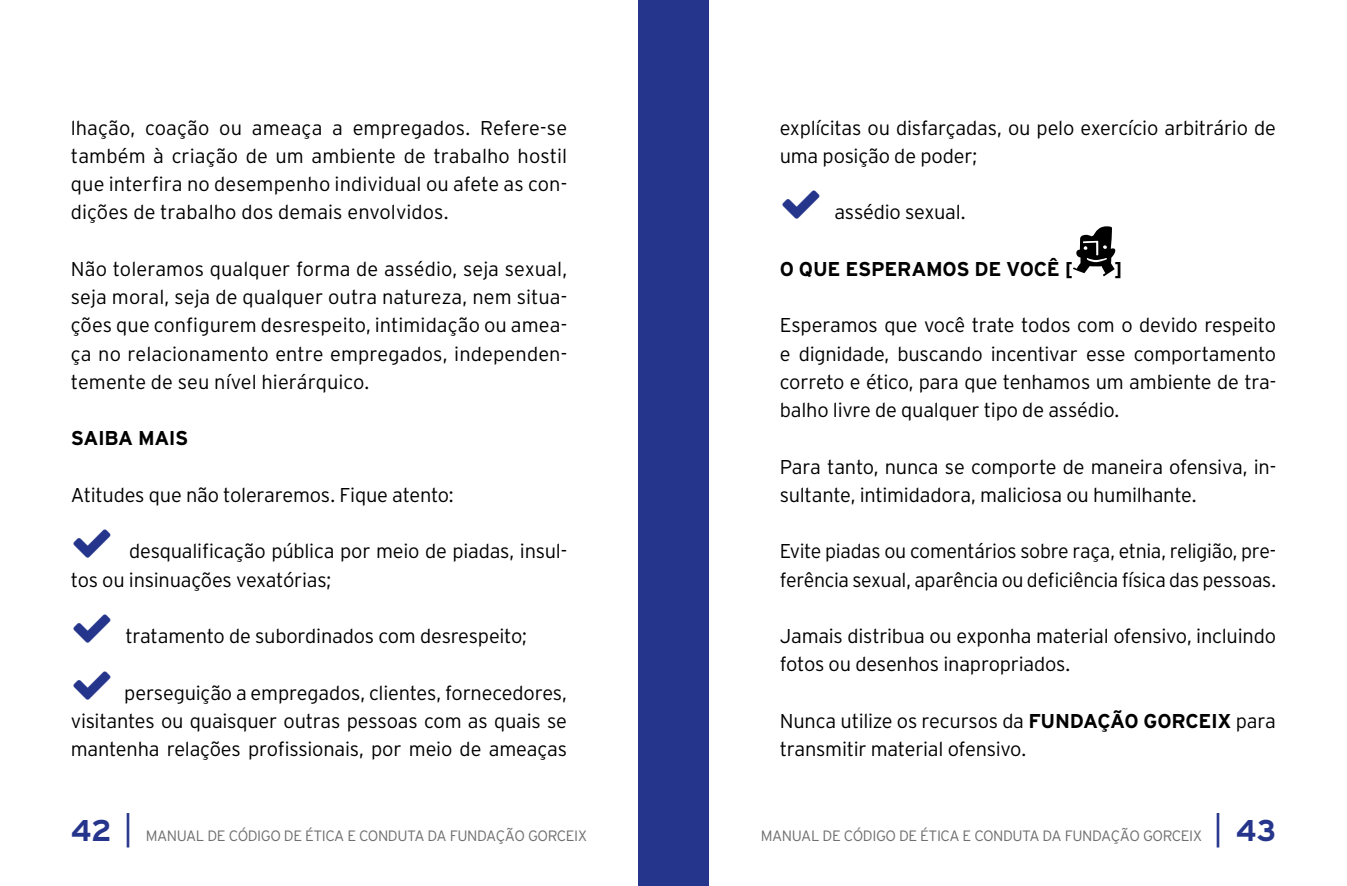
<style>
.page{position:relative;width:1347px;height:886px;background:#fff}
.page>*{position:absolute;margin:0;border:0;box-sizing:border-box;transform-origin:0 0}
.t1{font:300 62.5px "Big Cheese";color:#000}
.t2{font:700 30px "Interstate";color:#26358c}
.t3{font:300 20px/28.2px "Interstate";letter-spacing:-.01em;color:#000}
.t4{font:700 20px "Interstate";letter-spacing:-.015em;color:#000}
.t5{font:300 15px "Interstate";letter-spacing:-.03em;color:#706f6f}
.s1{font-weight:700}
.s2{font-weight:300;font-size:35px}
</style>
<div class="page">
<div style="left:638px;top:0;width:71px;height:886px;background:#26358c"></div>
<p class="t3" style="left:71px;top:113px;width:498px;text-align:justify">lhação, coação ou ameaça a empregados. Refere-se também à criação de um ambiente de trabalho hostil que interfira no desempenho individual ou afete as con&shy;dições de trabalho dos demais envolvidos.</p>
<p class="t3" style="left:71px;top:254px;width:498px;text-align:justify">Não toleramos qualquer forma de assédio, seja sexual, seja moral, seja de qualquer outra natureza, nem situa&shy;ções que configurem desrespeito, intimidação ou amea&shy;ça no relacionamento entre empregados, independen&shy;temente de seu nível hierárquico.</p>
<p class="t4" style="left:71px;top:427px;width:119px">SAIBA MAIS</p>
<p class="t3" style="left:71px;top:481px;width:384px">Atitudes que não toleraremos. Fique atento:</p>
<p class="t3" style="left:71px;top:537px;width:498px;text-indent:58px">desqualificação pública por meio de piadas, insul&shy;tos ou insinuações vexatórias;</p>
<p class="t3" style="left:125px;top:622px;width:403px">tratamento de subordinados com desrespeito;</p>
<p class="t3" style="left:71px;top:678px;width:498px;text-align:justify;text-indent:54px">perseguição a empregados, clientes, fornecedores, visitantes ou quaisquer outras pessoas com as quais se mantenha relações profissionais, por meio de ameaças</p>
<p class="t3" style="left:779px;top:113px;width:498px">explícitas ou disfarçadas, ou pelo exercício arbitrário de uma posição de poder;</p>
<p class="t3" style="left:834px;top:198px;width:133px">assédio sexual.</p>
<p class="t4" style="left:780px;top:258px;width:295px">O QUE ESPERAMOS DE VOCÊ [</p>
<h1 class="t1" style="left:1071px;top:226px;width:48px">r</h1>
<p class="t4" style="left:1114px;top:258px;width:10px">]</p>
<p class="t3" style="left:780px;top:311px;width:498px;text-align:justify">Esperamos que você trate todos com o devido respeito e dignidade, buscando incentivar esse comportamento correto e ético, para que tenhamos um ambiente de tra&shy;balho livre de qualquer tipo de assédio.</p>
<p class="t3" style="left:780px;top:452px;width:498px">Para tanto, nunca se comporte de maneira ofensiva, in&shy;sultante, intimidadora, maliciosa ou humilhante.</p>
<p class="t3" style="left:780px;top:537px;width:498px">Evite piadas ou comentários sobre raça, etnia, religião, pre&shy;ferência sexual, aparência ou deficiência física das pessoas.</p>
<p class="t3" style="left:780px;top:622px;width:498px">Jamais distribua ou exponha material ofensivo, incluindo fotos ou desenhos inapropriados.</p>
<p class="t3" style="left:780px;top:706px;width:498px">Nunca utilize os recursos da <span class="s1">FUNDAÇÃO GORCEIX</span> para transmitir material ofensivo.</p>
<h2 class="t2" style="left:71px;top:813px;width:64px">42 <span class="s2">|</span></h2>
<p class="t5" style="left:146px;top:827px;width:443px">MANUAL DE CÓDIGO DE ÉTICA E CONDUTA DA FUNDAÇÃO GORCEIX</p>
<p class="t5" style="left:761px;top:827px;width:443px">MANUAL DE CÓDIGO DE ÉTICA E CONDUTA DA FUNDAÇÃO GORCEIX</p>
<h2 class="t2" style="left:1212px;top:813px;width:65px"><span class="s2">|</span> 43</h2>
</div>
